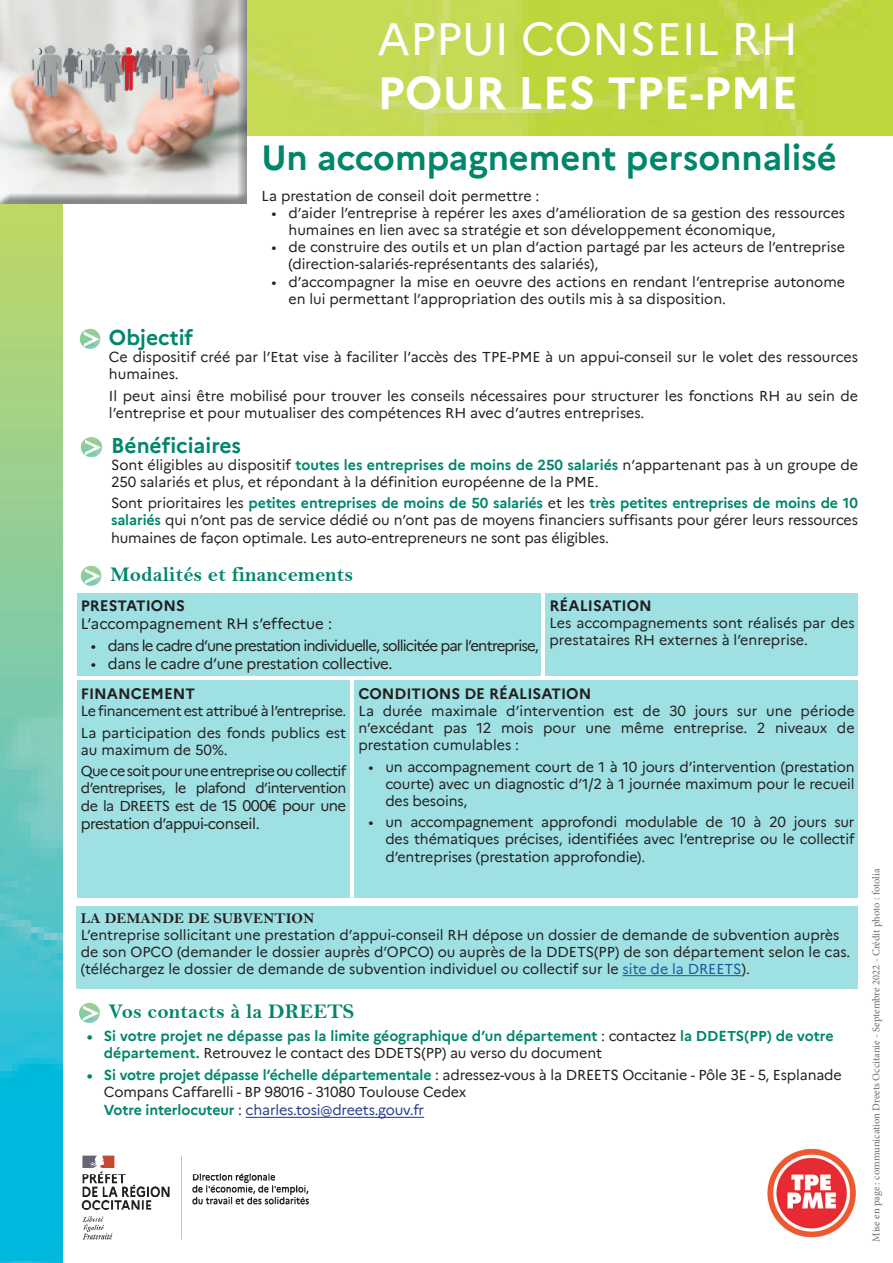
<style>
.page{position:relative;width:893px;height:1263px;background:#fff}
.page>*{position:absolute;margin:0;border:0;box-sizing:border-box;transform-origin:0 0}
.t1{font:45px "Marianne";color:#fff}
.t2{font:700 45px "Marianne";color:#fff}
.t3{font:700 34.5px "Marianne";color:#00866a}
.t4{font:21px "Bell MT Bold";color:#00866a}
.t5{font:700 21px "Marianne";color:#00866a}
.t6{font:15px "Marianne";letter-spacing:-.06em;color:#231f20}
.t7{font:700 15px "Marianne";color:#231f20}
.t8{font:15px "Marianne";letter-spacing:-.02em;color:#231f20}
.t9{font:15px "Marianne";color:#231f20}
.t10{font:15px "Marianne";letter-spacing:-.04em;color:#231f20}
.t11{font:15px "Bell MT Bold";color:#231f20}
.t12{font:14.25px/17.1px "Marianne";color:#231f20}
.t13{font:700 14.25px/17.1px "Marianne";color:#00866a}
.t14{font:14.25px/21.3px "Marianne";letter-spacing:-.04em;color:#231f20}
.t15{font:14.25px/21.3px "Marianne";letter-spacing:-.025em;color:#231f20}
.t16{font:10.5px "Minion Pro";color:#6c6d70}
.s1{font-weight:700;color:#00866a}
.s2{font-size:15px}
.s3{color:#175d9e}
.s4{font-weight:400;color:#231f20}
.s5{color:#253f8e}
</style>
<div class="page">
<img style="left:0;top:0;width:893px;height:1263px">
<div style="left:64px;top:136px;width:829px;height:1127px;background:#fff"></div>
<div style="left:0;top:0;width:247px;height:206px;background:#6c6d70;opacity:.75"></div>
<div style="left:76px;top:906px;width:782px;height:82px;background:#9fe0e2"></div>
<div style="left:77px;top:593px;width:464px;height:83px;background:#9fe0e2"></div>
<div style="left:546px;top:593px;width:312px;height:83px;background:#9fe0e2"></div>
<div style="left:355px;top:680px;width:503px;height:218px;background:#9fe0e2"></div>
<div style="left:77px;top:680px;width:273px;height:218px;background:#9fe0e2"></div>
<img style="left:81px;top:1155px;width:228px;height:85px">
<img style="left:80px;top:329px;width:20px;height:20px;border-radius:10px">
<svg style="left:84px;top:332px;width:14px;height:14px"></svg>
<img style="left:81px;top:437px;width:21px;height:20px">
<svg style="left:85px;top:440px;width:15px;height:14px"></svg>
<img style="left:81px;top:566px;width:20px;height:20px;border-radius:10px">
<svg style="left:85px;top:569px;width:14px;height:14px"></svg>
<img style="left:79px;top:1003px;width:21px;height:20px;border-radius:10px">
<svg style="left:83px;top:1006px;width:15px;height:14px"></svg>
<hr style="left:246px;top:1117px;width:178px;height:1px;background:#253f8e">
<hr style="left:623px;top:975px;width:118px;height:1px;background:#175d9e">
<img style="left:767px;top:1148px;width:89px;height:90px">
<h1 class="t1" style="left:377px;top:4px;width:422px">APPUI CONSEIL RH</h1>
<h1 class="t2" style="left:377px;top:58px;width:422px">POUR LES TPE-PME</h1>
<h2 class="t3" style="left:261px;top:131px;width:577px">Un accompagnement personnalisé</h2>
<p class="t12" style="left:261px;top:186px;width:279px">La prestation de conseil doit permettre :</p>
<p class="t12" style="left:288px;top:203px;width:558px;text-indent:-17px">• d’aider l’entreprise à repérer les axes d’amélioration de sa gestion des ressources humaines en lien avec sa stratégie et son développement économique,</p>
<p class="t12" style="left:288px;top:238px;width:558px;text-indent:-17px">• de construire des outils et un plan d’action partagé par les acteurs de l’entreprise (direction-salariés-représentants des salariés),</p>
<p class="t12" style="left:288px;top:272px;width:558px;text-indent:-17px">• d’accompagner la mise en oeuvre des actions en rendant l’entreprise autonome en lui permettant l’appropriation des outils mis à sa disposition.</p>
<h3 class="t5" style="left:109px;top:321px;width:86px">Objectif</h3>
<p class="t12" style="left:109px;top:347px;width:750px">Ce dispositif créé par l’Etat vise à faciliter l’accès des TPE-PME à un appui-conseil sur le volet des ressources humaines.</p>
<p class="t12" style="left:109px;top:386px;width:750px">Il peut ainsi être mobilisé pour trouver les conseils nécessaires pour structurer les fonctions RH au sein de l’entreprise et pour mutualiser des compétences RH avec d’autres entreprises.</p>
<h3 class="t5" style="left:111px;top:429px;width:131px">Bénéficiaires</h3>
<p class="t12" style="left:111px;top:455px;width:748px">Sont éligibles au dispositif <span class="s1">toutes les entreprises de moins de 250 salariés</span> n’appartenant pas à un groupe de<br>250 salariés et plus, et répondant à la définition européenne de la PME.</p>
<p class="t12" style="left:111px;top:494px;width:748px;text-align:justify">Sont prioritaires les <span class="s1">petites entreprises de moins de 50 salariés</span> et les <span class="s1">très petites entreprises de moins de 10 salariés</span> qui n’ont pas de service dédié ou n’ont pas de moyens financiers suffisants pour gérer leurs ressources humaines de façon optimale. Les auto-entrepreneurs ne sont pas éligibles.</p>
<h3 class="t4" style="left:110px;top:562px;width:245px">Modalités et financements</h3>
<p class="t7" style="left:81px;top:594px;width:105px">PRESTATIONS</p>
<p class="t9" style="left:81px;top:612px;width:253px">L’accompagnement RH s’effectue :</p>
<p class="t6" style="left:91px;top:634px;width:450px">• dans le cadre d’une prestation individuelle, sollicitée par l’entreprise,</p>
<p class="t8" style="left:91px;top:652px;width:303px">• dans le cadre d’une prestation collective.</p>
<p class="t7" style="left:549px;top:594px;width:104px">RÉALISATION</p>
<p class="t12" style="left:549px;top:613px;width:307px">Les accompagnements sont réalisés par des prestataires RH externes à l’enreprise.</p>
<p class="t7" style="left:81px;top:682px;width:116px">FINANCEMENT</p>
<p class="t15" style="left:81px;top:699px;width:267px">Le financement est attribué à l’entreprise.<br>La participation des fonds publics est</p>
<p class="t14" style="left:81px;top:738px;width:267px">au maximum de 50%.<br>Que ce soit pour une entreprise ou collectif</p>
<p class="t14" style="left:81px;top:778px;width:267px;line-height:18px">d’entreprises, le plafond d’intervention de la DREETS est de <span class="s2">15 000€ pour une</span></p>
<p class="t10" style="left:81px;top:812px;width:181px">prestation d’appui-conseil.</p>
<p class="t7" style="left:358px;top:682px;width:234px">CONDITIONS DE RÉALISATION</p>
<p class="t12" style="left:358px;top:701px;width:498px;text-align:justify">La durée maximale d’intervention est de 30 jours sur une période n’excédant pas 12 mois pour une même entreprise. 2 niveaux de prestation cumulables :</p>
<p class="t12" style="left:385px;top:757px;width:471px;text-align:justify;text-indent:-17px">• un accompagnement court de 1 à 10 jours d’intervention (prestation courte) avec un diagnostic d’1/2 à 1 journée maximum pour le recueil des besoins,</p>
<p class="t12" style="left:385px;top:812px;width:471px;text-align:justify;text-indent:-17px">• un accompagnement approfondi modulable de 10 à 20 jours sur des thématiques précises, identifiées avec l’entreprise ou le collectif d’entreprises (prestation approfondie).</p>
<p class="t11" style="left:81px;top:909px;width:235px">LA DEMANDE DE SUBVENTION</p>
<p class="t12" style="left:81px;top:925px;width:771px">L’entreprise sollicitant une prestation d’appui-conseil RH dépose un dossier de demande de subvention auprès de son OPCO (demander le dossier auprès d’OPCO) ou auprès de la DDETS(PP) de son département selon le cas. (téléchargez le dossier de demande de subvention individuel ou collectif sur le <span class="s3">site de la DREETS</span>).</p>
<h3 class="t4" style="left:109px;top:999px;width:247px">Vos contacts à la DREETS</h3>
<p class="t13" style="left:104px;top:1026px;width:731px;text-indent:-17px">• Si votre projet ne dépasse pas la limite géographique d’un département <span class="s4">: contactez</span> la DDETS(PP) de votre département. <span class="s4">Retrouvez le contact des DDETS(PP) au verso du document</span></p>
<p class="t12" style="left:104px;top:1065px;width:739px;line-height:17.5px;text-indent:-17px"><span class="s1">• Si votre projet dépasse l’échelle départementale</span> : adressez-vous à la DREETS Occitanie - Pôle 3E - 5, Esplanade<br>Compans Caffarelli - BP 98016 - 31080 Toulouse Cedex<br><span class="s1">Votre interlocuteur</span> : <span class="s5">charles.tosi@dreets.gouv.fr</span></p>
<p class="t16" style="left:869px;top:1242px;width:375px;rotate:-90deg">Mise en page : communication Dreets Occitanie - Septembre 2022 - Crédit photo : fotolia</p>
</div>
